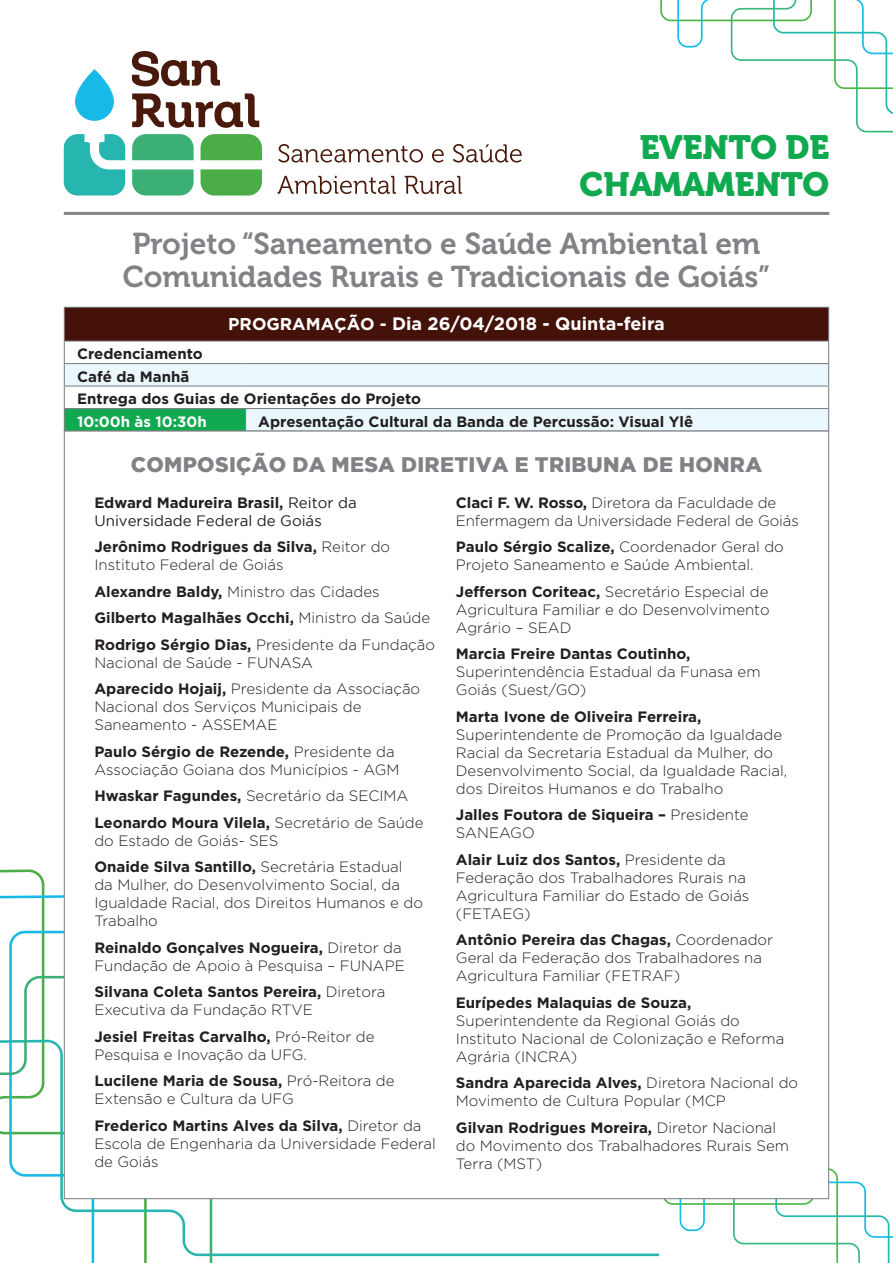
<style>
.page{position:relative;width:893px;height:1263px;background:#fff}
.page>*{position:absolute;margin:0;border:0;box-sizing:border-box;transform-origin:0 0}
.t1{font:33.45px/36.8px "Museo 900";letter-spacing:-.005em;color:#11a950;text-align:right}
.t2{font:30px/33px "Museo 700";letter-spacing:-.005em;color:#808285;text-align:center}
.t3{font:900 21px "Gotham";letter-spacing:.015em;color:#808285}
.t4{font:700 18px "Gotham";color:#fff}
.t5{font:300 15px/18px "Gotham";color:#231f20}
.t6{font:700 15px/26.5px "Gotham";color:#231f20}
.t7{font:15px/18px "Gotham";color:#231f20}
.t8{font:700 15px "Gotham";color:#fff}
.s1{font-size:17.1px}
.s2{font-weight:700}
.s3{font-weight:300}
</style>
<div class="page">
<svg style="left:658px;top:1084px;width:235px;height:179px"></svg>
<svg style="left:214px;top:1199px;width:444px;height:58px"></svg>
<svg style="left:0;top:782px;width:214px;height:481px"></svg>
<svg style="left:132px;top:51px;width:88px;height:35px"></svg>
<svg style="left:132px;top:93px;width:127px;height:35px"></svg>
<svg style="left:64px;top:134px;width:61px;height:62px"></svg>
<svg style="left:132px;top:134px;width:62px;height:26px;background:#47b47c"></svg>
<svg style="left:132px;top:169px;width:62px;height:27px;background:#4cb680"></svg>
<svg style="left:201px;top:134px;width:61px;height:26px;background:#53b150"></svg>
<svg style="left:201px;top:169px;width:61px;height:27px;background:#58b355"></svg>
<svg style="left:75px;top:69px;width:39px;height:52px;fill:#17b9e7"></svg>
<svg style="left:278px;top:144px;width:145px;height:19px"></svg>
<svg style="left:432px;top:149px;width:12px;height:14px"></svg>
<svg style="left:453px;top:144px;width:69px;height:19px"></svg>
<svg style="left:278px;top:176px;width:118px;height:18px"></svg>
<svg style="left:405px;top:176px;width:57px;height:18px"></svg>
<div style="left:64px;top:307px;width:765px;height:34px;background:#441209"></div>
<svg style="left:65px;top:364px;width:763px;height:66px;fill:#eaf7fc"></svg>
<div style="left:64px;top:408px;width:182px;height:23px;background:#11a950"></div>
<hr style="left:64px;top:307px;width:182px;height:1px;background:#808285">
<hr style="left:64px;top:308px;width:1px;height:33px;background:#808285">
<hr style="left:246px;top:307px;width:583px;height:1px;background:#808285">
<hr style="left:828px;top:308px;width:1px;height:33px;background:#808285">
<hr style="left:64px;top:341px;width:182px;height:1px;background:#808285">
<hr style="left:246px;top:341px;width:583px;height:1px;background:#808285">
<hr style="left:64px;top:363px;width:182px;height:1px;background:#808285">
<hr style="left:246px;top:363px;width:583px;height:1px;background:#808285">
<hr style="left:64px;top:385px;width:182px;height:2px;background:#808285">
<hr style="left:246px;top:385px;width:583px;height:2px;background:#808285">
<hr style="left:246px;top:408px;width:583px;height:1px;background:#808285">
<svg style="left:828px;top:342px;width:1px;height:88px"></svg>
<hr style="left:64px;top:408px;width:182px;height:1px;background:#808285">
<svg style="left:64px;top:342px;width:1px;height:88px"></svg>
<svg style="left:245px;top:409px;width:1px;height:21px"></svg>
<div style="left:64px;top:430px;width:765px;height:769px;background:#fff;border:1px solid #808285"></div>
<hr style="left:64px;top:212px;width:765px;height:3px;background:#808285">
<svg style="left:660px;top:0;width:233px;height:133px"></svg>
<h1 class="t1" style="left:579px;top:129px;width:251px">EVENTO DE<br>CHAMAMENTO</h1>
<h2 class="t2" style="left:123px;top:227px;width:649px">Projeto “Saneamento e Saúde Ambiental em<br>Comunidades Rurais e Tradicionais de Goiás”</h2>
<p class="t4" style="left:228px;top:313px;width:438px"><span class="s1">PROGRAMAÇÃO -</span> Dia 26/04/2018 - Quinta-feira</p>
<p class="t6" style="left:77px;top:342px;width:346px;line-height:22.5px">Credenciamento<br>Café da Manhã<br>Entrega dos Guias de Orientações do Projeto</p>
<p class="t8" style="left:77px;top:413px;width:131px">10:00h às 10:30h</p>
<p class="t6" style="left:258px;top:408px;width:436px">Apresentação Cultural da Banda de Percussão: Visual Ylê</p>
<h3 class="t3" style="left:131px;top:452px;width:633px">COMPOSIÇÃO DA MESA DIRETIVA E TRIBUNA DE HONRA</h3>
<p class="t7" style="left:94px;top:493px;width:264px"><span class="s2">Edward Madureira Brasil,</span> Reitor da<br>Universidade Federal de Goiás</p>
<p class="t5" style="left:94px;top:538px;width:297px"><span class="s2">Jerônimo Rodrigues da Silva,</span> Reitor do<br>Instituto Federal de Goiás</p>
<p class="t6" style="left:94px;top:578px;width:342px">Alexandre Baldy, <span class="s3">Ministro das Cidades<br></span>Gilberto Magalhães Occhi, <span class="s3">Ministro da Saúde<br></span>Rodrigo Sérgio Dias, <span class="s3">Presidente da Fundação</span></p>
<p class="t5" style="left:94px;top:649px;width:327px;line-height:26.5px">Nacional de Saúde - FUNASA<br><span class="s2">Aparecido Hojaij,</span> Presidente da Associação</p>
<p class="t5" style="left:94px;top:698px;width:269px">Nacional dos Serviços Municipais de<br>Saneamento - ASSEMAE</p>
<p class="t5" style="left:94px;top:742px;width:307px"><span class="s2">Paulo Sérgio de Rezende,</span> Presidente da<br>Associação Goiana dos Municípios - AGM</p>
<p class="t6" style="left:94px;top:782px;width:331px">Hwaskar Fagundes, <span class="s3">Secretário da SECIMA<br></span>Leonardo Moura Vilela, <span class="s3">Secretário de Saúde</span></p>
<p class="t5" style="left:94px;top:827px;width:310px;line-height:26.5px">do Estado de Goiás- SES<br><span class="s2">Onaide Silva Santillo,</span> Secretária Estadual</p>
<p class="t5" style="left:94px;top:876px;width:330px">da Mulher, do Desenvolvimento Social, da<br>Igualdade Racial, dos Direitos Humanos e do<br>Trabalho</p>
<p class="t5" style="left:94px;top:938px;width:312px"><span class="s2">Reinaldo Gonçalves Nogueira,</span> Diretor da<br>Fundação de Apoio à Pesquisa – FUNAPE</p>
<p class="t5" style="left:94px;top:983px;width:292px"><span class="s2">Silvana Coleta Santos Pereira,</span> Diretora<br>Executiva da Fundação RTVE</p>
<p class="t5" style="left:94px;top:1027px;width:282px"><span class="s2">Jesiel Freitas Carvalho,</span> Pró-Reitor de<br>Pesquisa e Inovação da UFG.</p>
<p class="t5" style="left:94px;top:1072px;width:302px"><span class="s2">Lucilene Maria de Sousa,</span> Pró-Reitora de<br>Extensão e Cultura da UFG</p>
<p class="t5" style="left:94px;top:1116px;width:343px"><span class="s2">Frederico Martins Alves da Silva,</span> Diretor da<br>Escola de Engenharia da Universidade Federal de Goiás</p>
<p class="t5" style="left:456px;top:493px;width:344px"><span class="s2">Claci F. W. Rosso,</span> Diretora da Faculdade de<br>Enfermagem da Universidade Federal de Goiás</p>
<p class="t5" style="left:456px;top:538px;width:329px"><span class="s2">Paulo Sérgio Scalize,</span> Coordenador Geral do<br>Projeto Saneamento e Saúde Ambiental.</p>
<p class="t5" style="left:456px;top:582px;width:315px;text-align:justify"><span class="s2">Jefferson Coriteac,</span> Secretário Especial de Agricultura Familiar e do Desenvolvimento Agrário – SEAD</p>
<p class="t6" style="left:456px;top:640px;width:236px">Marcia Freire Dantas Coutinho,</p>
<p class="t5" style="left:456px;top:663px;width:306px">Superintendência Estadual da Funasa em<br>Goiás (Suest/GO)</p>
<p class="t6" style="left:456px;top:703px;width:247px">Marta Ivone de Oliveira Ferreira,</p>
<p class="t5" style="left:456px;top:725px;width:333px">Superintendente de Promoção da Igualdade Racial da Secretaria Estadual da Mulher, do Desenvolvimento Social, da Igualdade Racial, dos Direitos Humanos e do Trabalho</p>
<p class="t6" style="left:456px;top:805px;width:294px;line-height:18px">Jalles Foutora de Siqueira – <span class="s3">Presidente<br>SANEAGO</span></p>
<p class="t5" style="left:456px;top:850px;width:295px"><span class="s2">Alair Luiz dos Santos,</span> Presidente da<br>Federação dos Trabalhadores Rurais na<br>Agricultura Familiar do Estado de Goiás (FETAEG)</p>
<p class="t5" style="left:456px;top:931px;width:319px"><span class="s2">Antônio Pereira das Chagas,</span> Coordenador<br>Geral da Federação dos Trabalhadores na<br>Agricultura Familiar (FETRAF)</p>
<p class="t6" style="left:456px;top:989px;width:237px">Eurípedes Malaquias de Souza,</p>
<p class="t5" style="left:456px;top:1011px;width:330px">Superintendente da Regional Goiás do<br>Instituto Nacional de Colonização e Reforma<br>Agrária (INCRA)</p>
<p class="t5" style="left:456px;top:1074px;width:344px"><span class="s2">Sandra Aparecida Alves,</span> Diretora Nacional do<br>Movimento de Cultura Popular (MCP</p>
<p class="t5" style="left:456px;top:1118px;width:335px"><span class="s2">Gilvan Rodrigues Moreira,</span> Diretor Nacional do Movimento dos Trabalhadores Rurais Sem<br>Terra (MST)</p>
</div>
